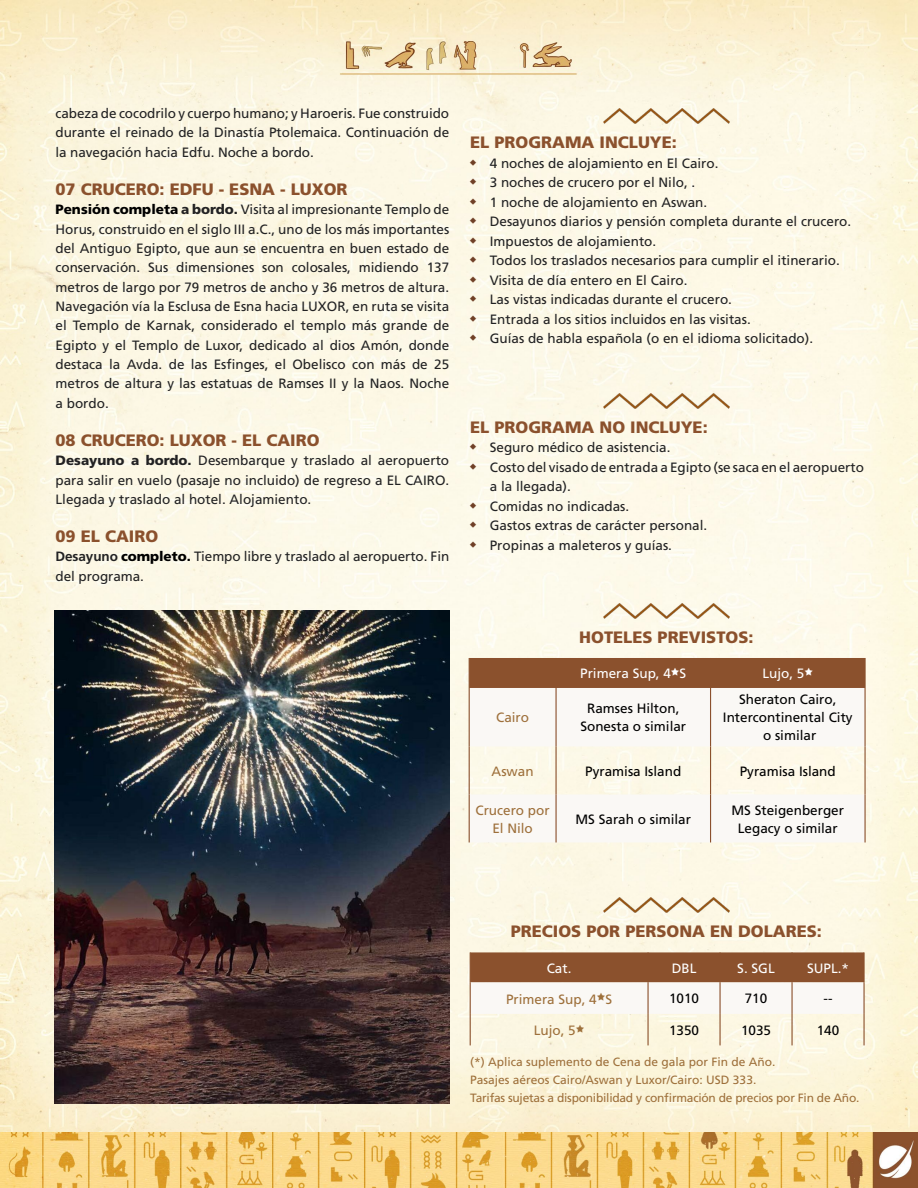
<style>
.page{position:relative;width:918px;height:1188px;background:#fff}
.page>*{position:absolute;margin:0;border:0;box-sizing:border-box;transform-origin:0 0}
.t1{font:900 16.5px "Frutiger";color:#8b512d}
.t2{font:13.5px/19.5px "Frutiger";color:#222223;text-align:justify}
.t3{font:13.5px/18px "Frutiger";color:#000;text-align:center}
.t4{font:13.5px/18px "Frutiger";color:#9e703b;text-align:center}
.t5{font:13.5px "Frutiger";color:#fff}
.t6{font:12px/18px "Frutiger";color:#9e703b}
.s1{font-weight:900;color:#000}
.s2{font-weight:900}
.s3{font-weight:700}
</style>
<div class="page">
<img style="left:0;top:0;width:918px;height:1132px">
<img style="left:0;top:1132px;width:918px;height:56px">
<div style="left:470px;top:658px;width:394px;height:30px;background:#8b512d"></div>
<svg style="left:470px;top:688px;width:394px;height:154px;fill:#faf8f5"></svg>
<hr style="left:469px;top:658px;width:1px;height:30px;background:#8b512d">
<hr style="left:555px;top:658px;width:2px;height:30px;background:#8b512d">
<hr style="left:710px;top:658px;width:1px;height:30px;background:#8b512d">
<hr style="left:864px;top:658px;width:2px;height:30px;background:#8b512d">
<hr style="left:469px;top:688px;width:1px;height:58px;background:#8b512d">
<hr style="left:555px;top:688px;width:2px;height:58px;background:#8b512d">
<hr style="left:710px;top:688px;width:1px;height:58px;background:#8b512d">
<hr style="left:864px;top:688px;width:2px;height:58px;background:#8b512d">
<hr style="left:469px;top:746px;width:1px;height:48px;background:#8b512d">
<hr style="left:555px;top:746px;width:2px;height:48px;background:#8b512d">
<hr style="left:710px;top:746px;width:1px;height:48px;background:#8b512d">
<hr style="left:864px;top:746px;width:2px;height:48px;background:#8b512d">
<hr style="left:469px;top:794px;width:1px;height:48px;background:#8b512d">
<hr style="left:555px;top:794px;width:2px;height:48px;background:#8b512d">
<hr style="left:710px;top:794px;width:1px;height:48px;background:#8b512d">
<hr style="left:864px;top:794px;width:2px;height:48px;background:#8b512d">
<svg style="left:471px;top:952px;width:392px;height:62px"></svg>
<hr style="left:470px;top:952px;width:1px;height:30px;background:#8b512d">
<hr style="left:647px;top:952px;width:2px;height:30px;background:#8b512d">
<hr style="left:719px;top:952px;width:2px;height:30px;background:#8b512d">
<hr style="left:791px;top:952px;width:2px;height:30px;background:#8b512d">
<hr style="left:863px;top:952px;width:2px;height:30px;background:#8b512d">
<hr style="left:470px;top:982px;width:1px;height:32px;background:#8b512d">
<hr style="left:647px;top:982px;width:2px;height:32px;background:#8b512d">
<hr style="left:719px;top:982px;width:2px;height:32px;background:#8b512d">
<hr style="left:791px;top:982px;width:2px;height:32px;background:#8b512d">
<hr style="left:863px;top:982px;width:2px;height:32px;background:#8b512d">
<hr style="left:470px;top:1014px;width:1px;height:31px;background:#8b512d">
<hr style="left:647px;top:1014px;width:2px;height:31px;background:#8b512d">
<hr style="left:719px;top:1014px;width:2px;height:31px;background:#8b512d">
<hr style="left:791px;top:1014px;width:2px;height:31px;background:#8b512d">
<hr style="left:863px;top:1014px;width:2px;height:31px;background:#8b512d">
<img style="left:604px;top:393px;width:125px;height:15px">
<img style="left:604px;top:603px;width:125px;height:15px">
<img style="left:604px;top:897px;width:125px;height:15px">
<img style="left:604px;top:109px;width:125px;height:15px">
<img style="left:54px;top:611px;width:395px;height:492px">
<svg style="left:470px;top:159px;width:6px;height:7px"></svg>
<svg style="left:470px;top:179px;width:6px;height:6px"></svg>
<svg style="left:470px;top:198px;width:6px;height:7px"></svg>
<svg style="left:470px;top:218px;width:6px;height:6px"></svg>
<svg style="left:470px;top:237px;width:6px;height:7px"></svg>
<svg style="left:470px;top:257px;width:6px;height:6px"></svg>
<svg style="left:470px;top:276px;width:6px;height:7px"></svg>
<svg style="left:470px;top:296px;width:6px;height:6px"></svg>
<svg style="left:470px;top:315px;width:6px;height:7px"></svg>
<svg style="left:470px;top:335px;width:6px;height:6px"></svg>
<svg style="left:470px;top:443px;width:6px;height:7px"></svg>
<svg style="left:470px;top:463px;width:6px;height:6px"></svg>
<svg style="left:470px;top:502px;width:6px;height:6px"></svg>
<svg style="left:470px;top:521px;width:6px;height:7px"></svg>
<svg style="left:470px;top:541px;width:6px;height:6px"></svg>
<p class="t2" style="left:56px;top:104px;width:395px">cabeza de cocodrilo y cuerpo humano; y Haroeris. Fue construido durante el reinado de la Dinastía Ptolemaica. Continuación de la navegación hacia Edfu. Noche a bordo.</p>
<p class="t1" style="left:56px;top:179px;width:294px">07 CRUCERO: EDFU - ESNA - LUXOR</p>
<p class="t2" style="left:56px;top:200px;width:395px"><span class="s1">Pensión completa</span> <span class="s2">a bordo.</span> Visita al impresionante Templo de Horus, construido en el siglo III a.C., uno de los más importantes del Antiguo Egipto, que aun se encuentra en buen estado de conservación. Sus dimensiones son colosales, midiendo 137 metros de largo por 79 metros de ancho y 36 metros de altura.<br>Navegación vía la Esclusa de Esna hacia LUXOR, en ruta se visita el Templo de Karnak, considerado el templo más grande de Egipto y el Templo de Luxor, dedicado al dios Amón, donde destaca la Avda. de las Esfinges, el Obelisco con más de 25 metros de altura y las estatuas de Ramses II y la Naos. Noche a bordo.</p>
<p class="t1" style="left:56px;top:431px;width:266px">08 CRUCERO: LUXOR - EL CAIRO</p>
<p class="t2" style="left:56px;top:451px;width:395px"><span class="s2">Desayuno a bordo.</span> Desembarque y traslado al aeropuerto para salir en vuelo (pasaje no incluido) de regreso a EL CAIRO.<br>Llegada y traslado al hotel. Alojamiento.</p>
<p class="t1" style="left:56px;top:527px;width:104px">09 EL CAIRO</p>
<p class="t2" style="left:56px;top:547px;width:395px"><span class="s3">Desayuno</span> <span class="s1">completo.</span> Tiempo libre y traslado al aeropuerto. Fin del programa.</p>
<p class="t1" style="left:470px;top:133px;width:208px">EL PROGRAMA INCLUYE:</p>
<p class="t2" style="left:490px;top:153px;width:363px;text-align:left">4 noches de alojamiento en El Cairo.<br>3 noches de crucero por el Nilo, .<br>1 noche de alojamiento en Aswan.<br>Desayunos diarios y pensión completa durante el crucero.<br>Impuestos de alojamiento.<br>Todos los traslados necesarios para cumplir el itinerario.<br>Visita de día entero en El Cairo.<br>Las vistas indicadas durante el crucero.<br>Entrada a los sitios incluidos en las visitas.<br>Guías de habla española (o en el idioma solicitado).</p>
<p class="t1" style="left:470px;top:417px;width:239px">EL PROGRAMA NO INCLUYE:</p>
<p class="t2" style="left:490px;top:437px;width:376px;text-align:left">Seguro médico de asistencia.<br>Costo del visado de entrada a Egipto (se saca en el aeropuerto a la llegada).<br>Comidas no indicadas.<br>Gastos extras de carácter personal.<br>Propinas a maleteros y guías.</p>
<p class="t1" style="left:579px;top:627px;width:176px">HOTELES PREVISTOS:</p>
<p class="t5" style="left:580px;top:666px;width:108px">Primera Sup, 4<sup>A</sup>S</p>
<p class="t5" style="left:762px;top:666px;width:52px">Lujo, 5<sup>A</sup></p>
<p class="t4" style="left:496px;top:709px;width:35px">Cairo</p>
<p class="t3" style="left:580px;top:700px;width:107px">Ramses Hilton,<br>Sonesta o similar</p>
<p class="t3" style="left:723px;top:691px;width:131px">Sheraton Cairo,<br>Intercontinental City o similar</p>
<p class="t4" style="left:492px;top:762px;width:43px">Aswan</p>
<p class="t3" style="left:585px;top:762px;width:98px">Pyramisa Island</p>
<p class="t3" style="left:740px;top:762px;width:98px">Pyramisa Island</p>
<p class="t4" style="left:475px;top:801px;width:76px">Crucero por<br>El Nilo</p>
<p class="t3" style="left:576px;top:810px;width:117px">MS Sarah o similar</p>
<p class="t3" style="left:732px;top:801px;width:114px">MS Steigenberger<br>Legacy o similar</p>
<p class="t1" style="left:511px;top:922px;width:313px">PRECIOS POR PERSONA EN DOLARES:</p>
<p class="t5" style="left:547px;top:960px;width:26px">Cat.</p>
<p class="t5" style="left:672px;top:960px;width:26px">DBL</p>
<p class="t5" style="left:737px;top:960px;width:39px">S. SGL</p>
<p class="t5" style="left:807px;top:960px;width:44px">SUPL.*</p>
<p class="t4" style="left:506px;top:990px;width:108px">Primera Sup, 4<sup>A</sup>S</p>
<p class="t3" style="left:669px;top:990px;width:32px">1010</p>
<p class="t3" style="left:745px;top:990px;width:24px">710</p>
<p class="t3" style="left:824px;top:990px;width:10px">--</p>
<p class="t4" style="left:534px;top:1021px;width:52px">Lujo, 5<sup>A</sup></p>
<p class="t3" style="left:669px;top:1021px;width:32px">1350</p>
<p class="t3" style="left:741px;top:1021px;width:32px">1035</p>
<p class="t3" style="left:817px;top:1021px;width:24px">140</p>
<p class="t6" style="left:470px;top:1053px;width:391px">(*) Aplica suplemento de Cena de gala por Fin de Año.<br>Pasajes aéreos Cairo/Aswan y Luxor/Cairo: USD 333.<br>Tarifas sujetas a disponibilidad y confirmación de precios por Fin de Año.</p>
</div>
